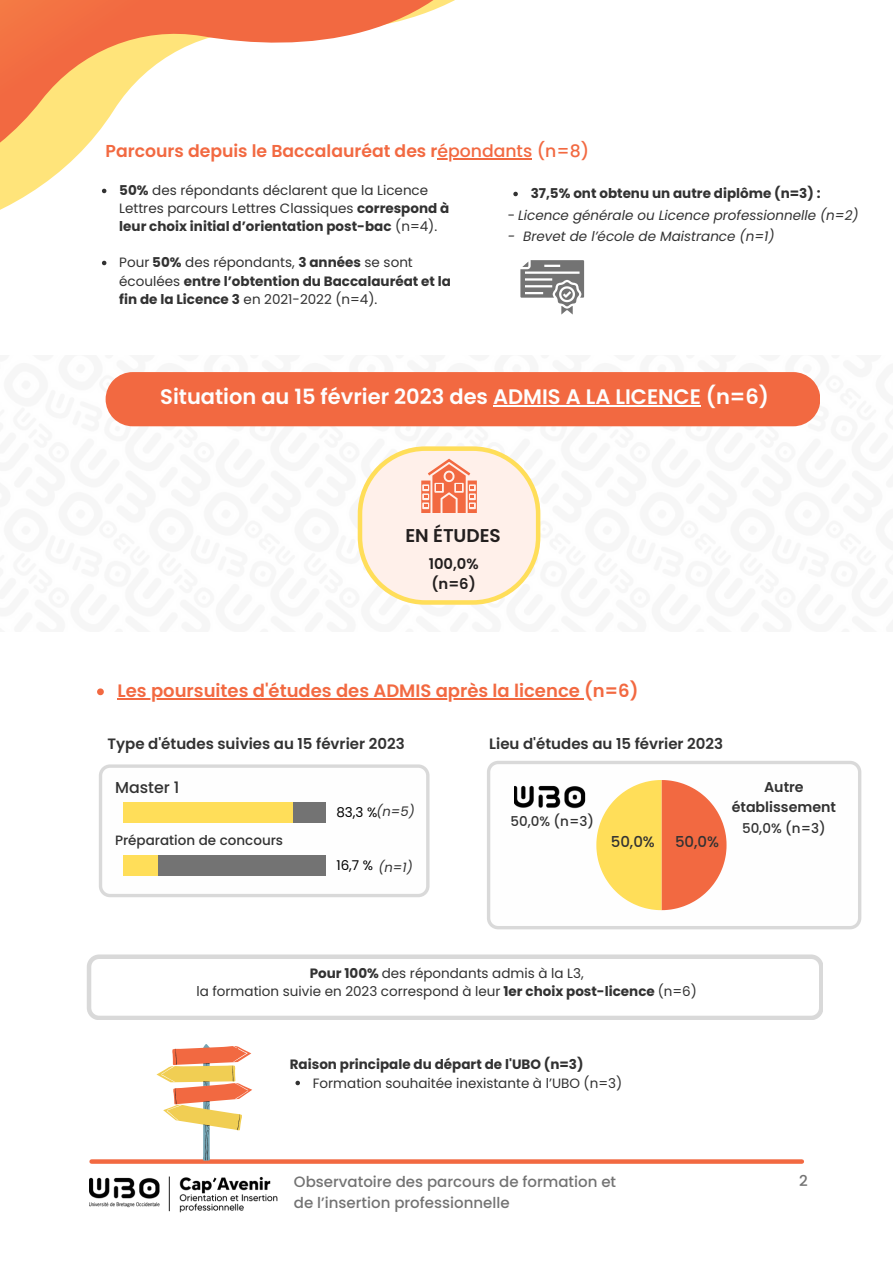
<style>
.page{position:relative;width:893px;height:1264px;background:#fff}
.page>*{position:absolute;margin:0;border:0;box-sizing:border-box;transform-origin:0 0}
.t1{font:600 21px "Poppins";color:#fefefe}
.t2{font:600 18.45px "Poppins";color:#231f1f}
.t3{font:600 18px "Poppins";color:#f26941}
.t4{font:600 17.25px "Poppins";color:#f26941}
.t5{font:500 15.75px "Poppins";color:#323232}
.t6{font:500 15px/20.2px "Poppins";color:#737373}
.t7{font:600 15px "Poppins";color:#323232}
.t8{font:500 15px "Poppins";color:#323232}
.t9{font:600 14.7px/20.2px "Poppins";color:#231f1f}
.t10{font:600 14.25px/19.2px "Poppins";color:#323232;text-align:center}
.t11{font:13.5px/18px "Poppins";color:#323232}
.t12{font:700 13.5px/18px "Poppins";color:#323232}
.t13{font:italic 13.5px "Poppins";color:#323232}
.t14{font:500 13.5px "Poppins";color:#323232}
.t15{font:13.5px "Poppins";color:#000}
.t16{font:italic 13.2px "Poppins";color:#323232}
.s1{font-weight:500}
.s2{font-weight:700}
.s3{font-weight:400}
.s4{font-style:normal}
.s5{font-style:italic;font-size:13.2px;color:#323232}
</style>
<div class="page">
<svg style="left:0;top:0;width:517px;height:266px"></svg>
<svg style="left:92px;top:1159px;width:709px;height:4px;fill:#f26941"></svg>
<svg style="left:520px;top:260px;width:64px;height:54px"></svg>
<svg style="left:99px;top:764px;width:330px;height:133px"></svg>
<div style="left:123px;top:802px;width:203px;height:20px;background:#737373"></div>
<div style="left:123px;top:802px;width:169px;height:20px;background:#ffde59"></div>
<svg style="left:487px;top:761px;width:374px;height:168px"></svg>
<img style="left:514px;top:785px;width:72px;height:24px">
<svg style="left:87px;top:954px;width:735px;height:65px"></svg>
<svg style="left:156px;top:1044px;width:96px;height:116px"></svg>
<div style="left:123px;top:855px;width:203px;height:20px;background:#737373"></div>
<div style="left:123px;top:855px;width:34px;height:20px;background:#ffde59"></div>
<svg style="left:596px;top:780px;width:130px;height:130px"></svg>
<div style="left:106px;top:372px;width:714px;height:54px;background:#f26941"></div>
<img style="left:89px;top:1176px;width:188px;height:36px">
<hr style="left:437px;top:158px;width:95px;height:2px;background:#f26941">
<svg style="left:102px;top:189px;width:4px;height:4px"></svg>
<svg style="left:102px;top:261px;width:4px;height:4px"></svg>
<svg style="left:513px;top:192px;width:5px;height:4px"></svg>
<hr style="left:493px;top:405px;width:207px;height:1px;background:#fefefe">
<svg style="left:97px;top:688px;width:7px;height:7px"></svg>
<hr style="left:117px;top:698px;width:467px;height:1px;background:#f26941">
<svg style="left:295px;top:1080px;width:5px;height:5px"></svg>
<svg style="left:358px;top:446px;width:182px;height:158px"></svg>
<p class="t4" style="left:106px;top:139px;width:485px">Parcours depuis le Baccalauréat des r<span class="s1">épondants (n=8)</span></p>
<p class="t11" style="left:119px;top:182px;width:331px"><span class="s2">50%</span> des répondants déclarent que la Licence<br>Lettres parcours Lettres Classiques <span class="s2">correspond à leur choix initial d’orientation post-bac</span> (n=4).</p>
<h3 class="t12" style="left:119px;top:254px;width:333px"><span class="s3">Pour</span> 50% <span class="s3">des répondants,</span> 3 années <span class="s3">se sont écoulées</span> entre l’obtention du Baccalauréat et la fin de la Licence 3 <span class="s3">en 2021-2022 (n=4).</span></h3>
<p class="t12" style="left:530px;top:185px;width:291px">37,5% ont obtenu un autre diplôme (n=3) :</p>
<p class="t13" style="left:507px;top:206px;width:352px"><span class="s4">-</span> Licence générale ou Licence professionnelle (n=2)</p>
<p class="t13" style="left:507px;top:227px;width:268px">- Brevet de l’école de Maistrance (n=1)</p>
<p class="t1" style="left:160px;top:382px;width:610px">Situation au 15 février 2023 des ADMIS A LA LICENCE (n=6)</p>
<p class="t2" style="left:405px;top:522px;width:97px">EN ÉTUDES</p>
<p class="t9" style="left:428px;top:553px;width:51px">100,0% (n=6)</p>
<h1 class="t3" style="left:117px;top:678px;width:522px">Les poursuites d'études des ADMIS après la licence (n=6)</h1>
<p class="t7" style="left:107px;top:733px;width:299px">Type d'études suivies au 15 février 2023</p>
<p class="t7" style="left:489px;top:733px;width:235px">Lieu d'études au 15 février 2023</p>
<p class="t5" style="left:115px;top:777px;width:66px">Master 1</p>
<p class="t14" style="left:115px;top:830px;width:169px">Préparation de concours</p>
<h2 class="t15" style="left:336px;top:802px;width:80px">83,3 %<span class="s5">(n=5)</span></h2>
<p class="t16" style="left:378px;top:857px;width:36px">(n=1)</p>
<p class="t15" style="left:336px;top:856px;width:38px">16,7 %</p>
<h5 class="t14" style="left:510px;top:811px;width:85px">50,0% (n=3)</h5>
<p class="t8" style="left:610px;top:831px;width:46px">50,0%</p>
<p class="t8" style="left:675px;top:831px;width:46px">50,0%</p>
<p class="t10" style="left:731px;top:777px;width:106px">Autre établissement</p>
<p class="t14" style="left:742px;top:819px;width:85px">50,0% (n=3)</p>
<p class="t11" style="left:310px;top:964px;width:275px"><span class="s2">Pour 100%</span> des répondants admis à la L3,</p>
<p class="t11" style="left:196px;top:982px;width:502px">la formation suivie en 2023 correspond à leur <span class="s2">1er choix post-licence</span> (n=6)</p>
<p class="t12" style="left:290px;top:1055px;width:295px">Raison principale du départ de l'UBO (n=3)</p>
<p class="t11" style="left:313px;top:1073px;width:311px">Formation souhaitée inexistante à l’UBO (n=3)</p>
<p class="t6" style="left:294px;top:1171px;width:324px">Observatoire des parcours de formation et de l’insertion professionnelle</p>
<p class="t6" style="left:799px;top:1170px;width:10px">2</p>
</div>
